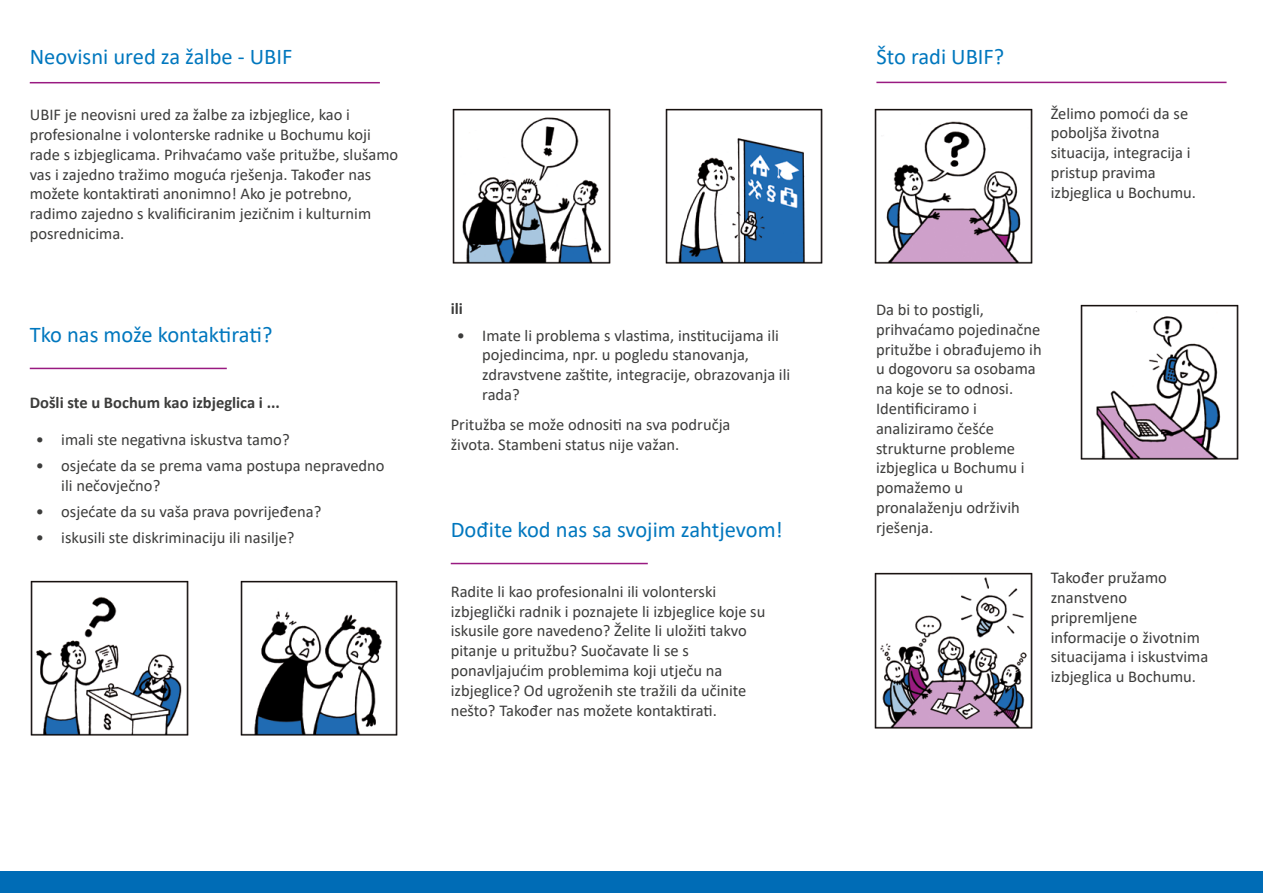
<style>
.page{position:relative;width:1263px;height:893px;background:#fff}
.page>*{position:absolute;margin:0;border:0;box-sizing:border-box;transform-origin:0 0}
.t1{font:22.5px "Calibri";color:#0077be}
.t2{font:16.5px/19.8px "Calibri";color:#3c3c3b}
.t3{font:700 16.5px "Calibri";color:#3c3c3b}
</style>
<div class="page">
<div style="left:0;top:872px;width:1263px;height:21px;background:#006cb6"></div>
<img style="left:874px;top:108px;width:159px;height:156px">
<img style="left:1080px;top:304px;width:159px;height:156px">
<img style="left:452px;top:108px;width:159px;height:156px">
<img style="left:30px;top:580px;width:159px;height:156px">
<img style="left:874px;top:572px;width:159px;height:157px">
<img style="left:240px;top:580px;width:158px;height:156px">
<img style="left:665px;top:108px;width:158px;height:156px">
<hr style="left:30px;top:82px;width:350px;height:1px;background:#991a81">
<hr style="left:30px;top:368px;width:197px;height:1px;background:#991a81">
<hr style="left:451px;top:563px;width:197px;height:1px;background:#991a81">
<hr style="left:876px;top:82px;width:350px;height:1px;background:#991a81">
<h1 class="t1" style="left:30px;top:41px;width:264px">Neovisni ured za žalbe - UBIF</h1>
<p class="t2" style="left:30px;top:104px;width:370px">UBIF je neovisni ured za žalbe za izbjeglice, kao i profesionalne i volonterske radnike u Bochumu koji rade s izbjeglicama. Prihvaćamo vaše pritužbe, slušamo vas i zajedno tražimo moguća rješenja. Također nas možete kontaktirati anonimno! Ako je potrebno, radimo zajedno s kvalificiranim jezičnim i kulturnim posrednicima.</p>
<p class="t3" style="left:451px;top:297px;width:14px">ili</p>
<p class="t2" style="left:482px;top:325px;width:310px;text-indent:-25px">• Imate li problema s vlastima, institucijama ili pojedincima, npr. u pogledu stanovanja, zdravstvene zaštite, integracije, obrazovanja ili rada?</p>
<p class="t2" style="left:451px;top:415px;width:281px">Pritužba se može odnositi na sva područja života. Stambeni status nije važan.</p>
<h1 class="t1" style="left:30px;top:319px;width:244px">Tko nas može kontaktirati?</h1>
<p class="t3" style="left:30px;top:391px;width:252px">Došli ste u Bochum kao izbjeglica i ...</p>
<p class="t2" style="left:36px;top:429px;width:255px">• imali ste negativna iskustva tamo?</p>
<p class="t2" style="left:61px;top:455px;width:325px;text-indent:-25px">• osjećate da se prema vama postupa nepravedno ili nečovječno?</p>
<p class="t2" style="left:36px;top:501px;width:287px">• osjećate da su vaša prava povrijeđena?</p>
<p class="t2" style="left:36px;top:527px;width:260px">• iskusili ste diskriminaciju ili nasilje?</p>
<h1 class="t1" style="left:451px;top:514px;width:334px">Dođite kod nas sa svojim zahtjevom!</h1>
<p class="t2" style="left:451px;top:581px;width:316px">Radite li kao profesionalni ili volonterski izbjeglički radnik i poznajete li izbjeglice koje su iskusile gore navedeno? Želite li uložiti takvo pitanje u pritužbu? Suočavate li se s ponavljajućim problemima koji utječu na izbjeglice? Od ugroženih ste tražili da učinite nešto? Također nas možete kontaktirati.</p>
<h1 class="t1" style="left:876px;top:41px;width:129px">Što radi UBIF?</h1>
<p class="t2" style="left:1051px;top:103px;width:147px">Želimo pomoći da se poboljša životna situacija, integracija i pristup pravima izbjeglica u Bochumu.</p>
<p class="t2" style="left:876px;top:299px;width:167px">Da bi to postigli, prihvaćamo pojedinačne pritužbe i obrađujemo ih u dogovoru sa osobama na koje se to odnosi.<br>Identificiramo i analiziramo češće strukturne probleme izbjeglica u Bochumu i pomažemo u pronalaženju održivih rješenja.</p>
<p class="t2" style="left:1051px;top:567px;width:159px">Također pružamo znanstveno pripremljene informacije o životnim situacijama i iskustvima izbjeglica u Bochumu.</p>
</div>
